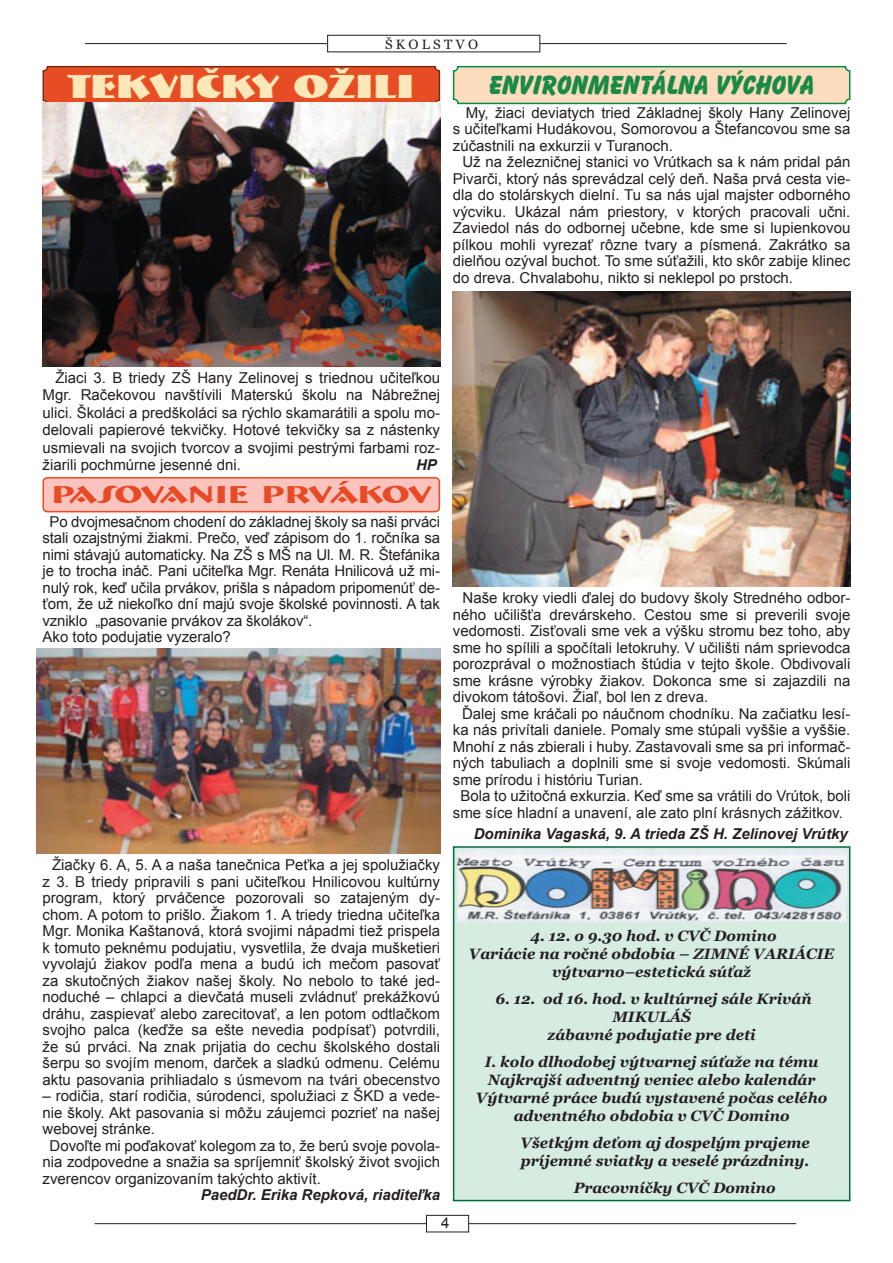
<style>
.page{position:relative;width:893px;height:1263px;background:#fff}
.page>*{position:absolute;margin:0;border:0;box-sizing:border-box;transform-origin:0 0}
.t1{font:34.2px "Bremen Blk HU Normal";color:#fde8ba;scale:1.05 1}
.t2{font:27px "Balloon Extra HU Normal";color:#198a45}
.t3{font:700 25.2px "Bremen BT";letter-spacing:-.01em;color:#e74a24;scale:1.43 1}
.Norm醠ny{font:15px/16.5px "Arial";color:#231f20;text-align:justify}
.t4{font:italic 700 15px/18px "Georgia";color:#231f20;text-align:center}
.Norm醠ny-2{font:italic 700 15px "Arial";color:#231f20}
.t5{font:13.5px "Georgia";color:#231f20}
</style>
<div class="page">
<hr style="left:85px;top:43px;width:702px;height:1px;background:#231f20">
<div style="left:328px;top:35px;width:212px;height:17px;background:#fff"></div>
<div style="left:327px;top:35px;width:213px;height:17px;border:1px solid #231f20"></div>
<hr style="left:95px;top:1223px;width:701px;height:1px;background:#231f20">
<div style="left:426px;top:1215px;width:43px;height:17px;background:#fff"></div>
<div style="left:426px;top:1215px;width:43px;height:17px;border:1px solid #231f20"></div>
<svg style="left:42px;top:477px;width:399px;height:35px;background:#f9b9b2"></svg>
<div style="left:454px;top:847px;width:396px;height:353px;background:#d7ece1"></div>
<div style="left:453px;top:846px;width:397px;height:355px;border:2px solid #006b3b"></div>
<svg style="left:452px;top:65px;width:399px;height:40px;background:#ead6b7"></svg>
<svg style="left:42px;top:65px;width:399px;height:41px;background:#e45229"></svg>
<img style="left:43px;top:102px;width:397px;height:265px">
<img style="left:37px;top:648px;width:403px;height:206px">
<img style="left:453px;top:291px;width:397px;height:296px">
<img style="left:457px;top:849px;width:389px;height:72px">
<p class="t5" style="left:385px;top:37px;width:94px">Š K O L S T V O</p>
<p class="t1" style="left:68px;top:64px;width:331px">TEKVIČKY OŽILI</p>
<p class="t2" style="left:489px;top:68px;width:327px">ENVIRONMENTÁLNA VÝCHOVA</p>
<p class="Norm醠ny" style="left:453px;top:104px;width:399px;text-indent:13px">My, žiaci deviatych tried Základnej školy Hany Zelinovej s učiteľkami Hudákovou, Somorovou a Štefancovou sme sa zúčastnili na exkurzii v Turanoch.</p>
<p class="Norm醠ny" style="left:453px;top:154px;width:399px;text-indent:10px">Už na železničnej stanici vo Vrútkach sa k nám pridal pán Pivarči, ktorý nás sprevádzal celý deň. Naša prvá cesta vie&shy;dla do stolárskych dielní. Tu sa nás ujal majster odborného výcviku. Ukázal nám priestory, v ktorých pracovali učni.<br>Zaviedol nás do odbornej učebne, kde sme si lupienkovou pílkou mohli vyrezať rôzne tvary a písmená. Zakrátko sa dielňou ozýval buchot. To sme súťažili, kto skôr zabije klinec do dreva. Chvalabohu, nikto si neklepol po prstoch.</p>
<p class="Norm醠ny" style="left:43px;top:369px;width:399px;line-height:17.4px;text-indent:13px">Žiaci 3. B triedy ZŠ Hany Zelinovej s triednou učiteľkou Mgr. Račekovou navštívili Materskú školu na Nábrežnej ulici. Školáci a predškoláci sa rýchlo skamarátili a spolu mo&shy;delovali papierové tekvičky. Hotové tekvičky sa z nástenky usmievali na svojich tvorcov a svojimi pestrými farbami roz&shy;žiarili pochmúrne jesenné dni.</p>
<p class="Norm醠ny-2" style="left:416px;top:455px;width:22px">HP</p>
<p class="t3" style="left:52px;top:479px;width:267px">PASOVANIE PRVÁKOV</p>
<p class="Norm醠ny" style="left:43px;top:513px;width:399px;text-indent:7px">Po dvojmesačnom chodení do základnej školy sa naši prváci stali ozajstnými žiakmi. Prečo, veď zápisom do 1. ročníka sa nimi stávajú automaticky. Na ZŠ s MŠ na Ul. M. R. Štefánika je to trocha ináč. Pani učiteľka Mgr. Renáta Hnilicová už mi&shy;nulý rok, keď učila prvákov, prišla s nápadom pripomenúť de&shy;ťom, že už niekoľko dní majú svoje školské povinnosti. A tak vzniklo „pasovanie prvákov za školákov“.</p>
<p class="Norm醠ny" style="left:43px;top:629px;width:190px">Ako toto podujatie vyzeralo?</p>
<p class="Norm醠ny" style="left:43px;top:857px;width:399px;text-indent:9px">Žiačky 6. A, 5. A a naša tanečnica Peťka a jej spolužiačky z 3. B triedy pripravili s pani učiteľkou Hnilicovou kultúrny program, ktorý prváčence pozorovali so zatajeným dy&shy;chom. A potom to prišlo. Žiakom 1. A triedy triedna učiteľka Mgr. Monika Kaštanová, ktorá svojimi nápadmi tiež prispela k tomuto peknému podujatiu, vysvetlila, že dvaja mušketieri vyvolajú žiakov podľa mena a budú ich mečom pasovať za skutočných žiakov našej školy. No nebolo to také jed&shy;noduché – chlapci a dievčatá museli zvládnuť prekážkovú dráhu, zaspievať alebo zarecitovať, a len potom odtlačkom svojho palca (keďže sa ešte nevedia podpísať) potvrdili, že sú prváci. Na znak prijatia do cechu školského dostali šerpu so svojím menom, darček a sladkú odmenu. Celému aktu pasovania prihliadalo s úsmevom na tvári obecenstvo</p>
<p class="Norm醠ny" style="left:43px;top:1088px;width:399px">– rodičia, starí rodičia, súrodenci, spolužiaci z ŠKD a vede&shy;nie školy. Akt pasovania si môžu záujemci pozrieť na našej webovej stránke.</p>
<p class="Norm醠ny" style="left:43px;top:1137px;width:399px;text-indent:7px">Dovoľte mi poďakovať kolegom za to, že berú svoje povola&shy;nia zodpovedne a snažia sa spríjemniť školský život svojich zverencov organizovaním takýchto aktivít.</p>
<p class="Norm醠ny-2" style="left:201px;top:1185px;width:241px">PaedDr. Erika Repková, riaditeľka</p>
<p class="Norm醠ny" style="left:453px;top:590px;width:399px;text-indent:10px">Naše kroky viedli ďalej do budovy školy Stredného odbor&shy;ného učilišťa drevárskeho. Cestou sme si preverili svoje vedomosti. Zisťovali sme vek a výšku stromu bez toho, aby sme ho spílili a spočítali letokruhy. V učilišti nám sprievodca porozprával o možnostiach štúdia v tejto škole. Obdivovali sme krásne výrobky žiakov. Dokonca sme si zajazdili na divokom tátošovi. Žiaľ, bol len z dreva.</p>
<p class="Norm醠ny" style="left:453px;top:705px;width:399px;text-indent:9px">Ďalej sme kráčali po náučnom chodníku. Na začiatku lesí&shy;ka nás privítali daniele. Pomaly sme stúpali vyššie a vyššie.<br>Mnohí z nás zbierali i huby. Zastavovali sme sa pri informač&shy;ných tabuliach a doplnili sme si svoje vedomosti. Skúmali sme prírodu i históriu Turian.</p>
<p class="Norm醠ny" style="left:453px;top:788px;width:399px;text-align:center">Bola to užitočná exkurzia. Keď sme sa vrátili do Vrútok, boli sme síce hladní a unavení, ale zato plní krásnych zážitkov.</p>
<p class="Norm醠ny-2" style="left:474px;top:824px;width:376px">Dominika Vagaská, 9. A trieda ZŠ H. Zelinovej Vrútky</p>
<p class="t4" style="left:530px;top:927px;width:248px">4. 12. o 9.30 hod. v CVČ Domino</p>
<p class="t4" style="left:469px;top:945px;width:367px">Variácie na ročné obdobia – ZIMNÉ VARIÁCIE</p>
<p class="t4" style="left:552px;top:963px;width:200px">výtvarno–estetická súťaž</p>
<p class="t4" style="left:495px;top:990px;width:318px">6. 12. od 16. hod. v kultúrnej sále Kriváň</p>
<p class="t4" style="left:612px;top:1008px;width:80px">MIKULÁŠ</p>
<p class="t4" style="left:548px;top:1026px;width:210px">zábavné podujatie pre deti</p>
<p class="t4" style="left:485px;top:1053px;width:335px">I. kolo dlhodobej výtvarnej súťaže na tému</p>
<p class="t4" style="left:488px;top:1071px;width:329px">Najkrajší adventný veniec alebo kalendár</p>
<p class="t4" style="left:476px;top:1089px;width:353px">Výtvarné práce budú vystavené počas celého adventného obdobia v CVČ Domino</p>
<p class="t4" style="left:521px;top:1134px;width:291px;text-align:left">Všetkým deťom aj dospelým prajeme príjemné sviatky a veselé prázdniny.</p>
<p class="t4" style="left:574px;top:1179px;width:203px">Pracovníčky CVČ Domino</p>
<p class="Norm醠ny" style="left:441px;top:1215px;width:10px">4</p>
</div>
